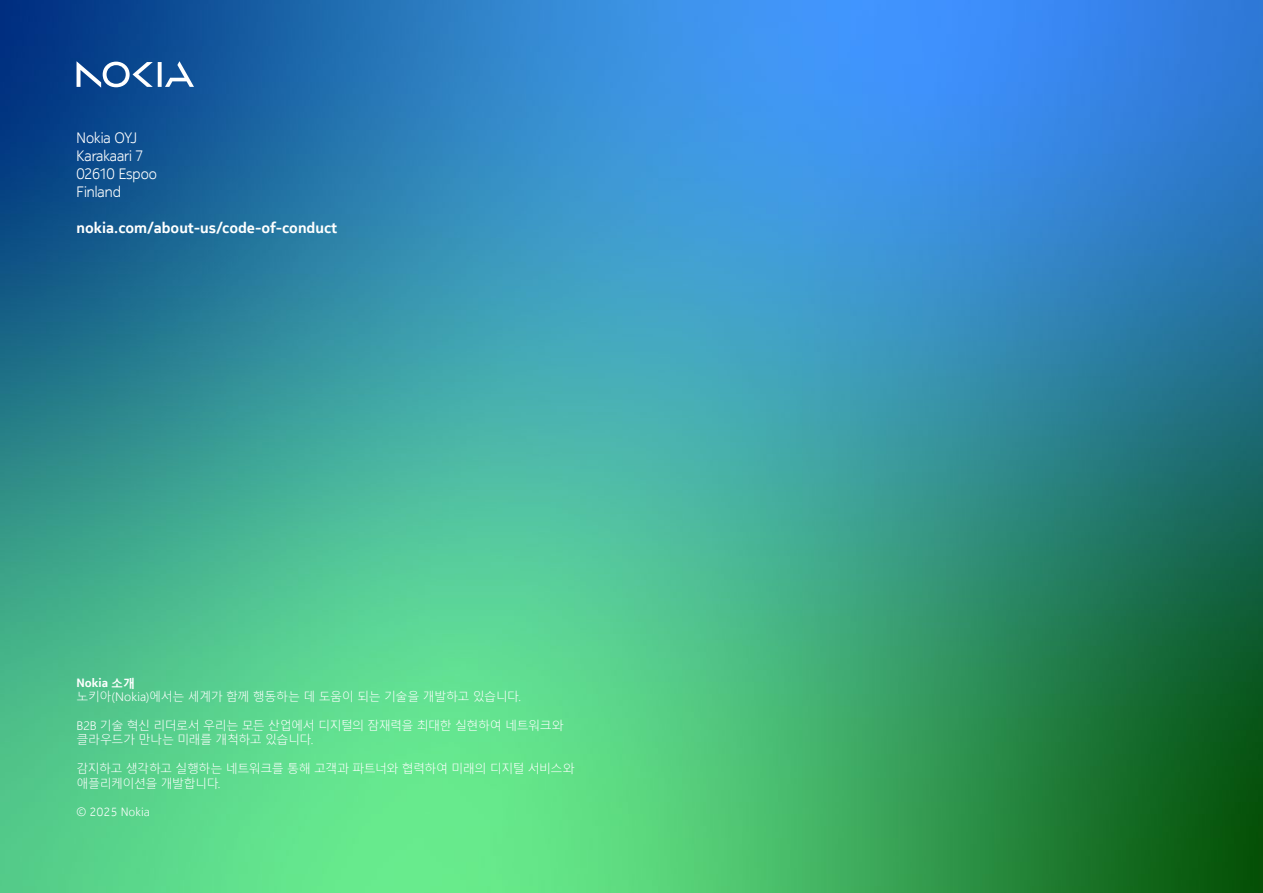
<style>
.page{position:relative;width:1263px;height:893px;background:#fff}
.page>*{position:absolute;margin:0;border:0;box-sizing:border-box;transform-origin:0 0}
.t1{font:300 15px/18px "Nokia Pure Headline";color:#fff}
.t2{font:700 15px "Nokia Pure Text";color:#fff}
.t3{font:300 12px/14.4px "Malgun Gothic";letter-spacing:-.045em;color:#fff}
.t4{font:300 12px "Nokia Pure Text";color:#fff}
.t5{font:700 12px "Nokia Pure Text";color:#fff}
.s1{font-family:"Malgun Gothic"}
</style>
<div class="page">
<img style="left:0;top:0;width:1263px;height:893px">
<svg style="left:77px;top:61px;width:117px;height:27px"></svg>
<p class="t1" style="left:77px;top:129px;width:82px">Nokia OYJ<br>Karakaari 7<br>02610 Espoo<br>Finland</p>
<p class="t2" style="left:77px;top:219px;width:262px">nokia.com/about-us/code-of-conduct</p>
<p class="t5" style="left:77px;top:675px;width:60px">Nokia <span class="s1">소개</span></p>
<p class="t3" style="left:77px;top:690px;width:446px">노키아(Nokia)에서는 세계가 함께 행동하는 데 도움이 되는 기술을 개발하고 있습니다.</p>
<p class="t3" style="left:77px;top:719px;width:489px">B2B 기술 혁신 리더로서 우리는 모든 산업에서 디지털의 잠재력을 최대한 실현하여 네트워크와 클라우드가 만나는 미래를 개척하고 있습니다.</p>
<p class="t3" style="left:77px;top:762px;width:500px">감지하고 생각하고 실행하는 네트워크를 통해 고객과 파트너와 협력하여 미래의 디지털 서비스와 애플리케이션을 개발합니다.</p>
<p class="t4" style="left:77px;top:805px;width:75px">© 2025 Nokia</p>
</div>
